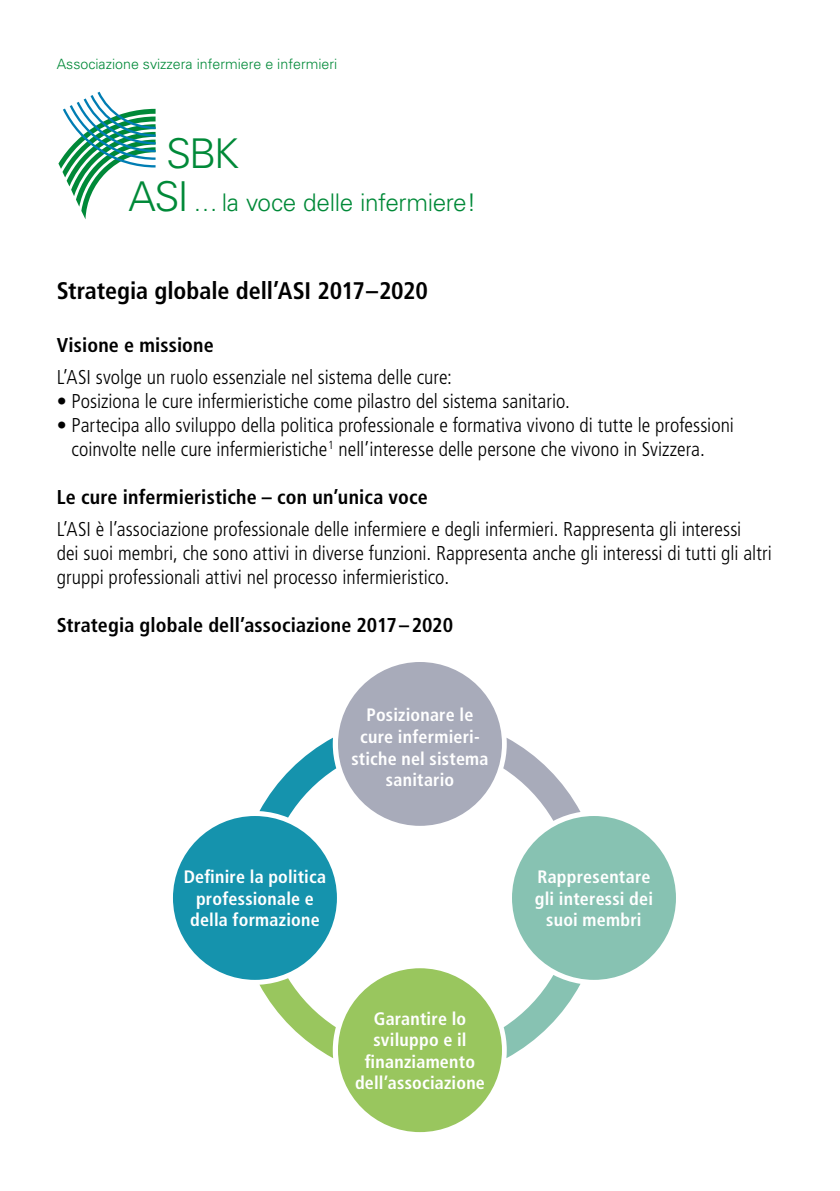
<style>
.page{position:relative;width:840px;height:1191px;background:#fff}
.page>*{position:absolute;margin:0;border:0;box-sizing:border-box;transform-origin:0 0}
.t1{font:300 41px "Univers";letter-spacing:-.05em;color:#008938}
.t2{font:300 24.4px "Univers";letter-spacing:-.015em;color:#008938}
.t3{font:700 condensed 24px "Frutiger LT";letter-spacing:-.005em;color:#000}
.t4{font:300 condensed 20px/24px "Frutiger LT";color:#000}
.t5{font:700 condensed 20px "Frutiger LT";letter-spacing:.01em;color:#000}
.t6{font:700 condensed 18px/21.6px "Frutiger LT";letter-spacing:.01em;color:#fff;text-align:center}
.t7{font:300 14.2px "Univers";color:#008938}
</style>
<div class="page">
<div style="left:333px;top:657px;width:173px;height:174px;background:#a8abba;border-radius:50%"></div>
<div style="left:328px;top:652px;width:183px;height:184px;border:10px solid #fff;border-radius:50%"></div>
<div style="left:506px;top:811px;width:174px;height:174px;background:#87c2b2;border-radius:50%"></div>
<div style="left:501px;top:806px;width:184px;height:184px;border:10px solid #fff;border-radius:50%"></div>
<div style="left:168px;top:811px;width:174px;height:174px;background:#1593ad;border-radius:50%"></div>
<div style="left:163px;top:806px;width:184px;height:184px;border:10px solid #fff;border-radius:50%"></div>
<div style="left:333px;top:963px;width:173px;height:174px;background:#99c65e;border-radius:50%"></div>
<div style="left:328px;top:958px;width:183px;height:184px;border:10px solid #fff;border-radius:50%"></div>
<svg style="left:503px;top:975px;width:77px;height:83px"></svg>
<svg style="left:259px;top:978px;width:76px;height:80px"></svg>
<svg style="left:503px;top:737px;width:77px;height:84px"></svg>
<svg style="left:259px;top:737px;width:77px;height:80px"></svg>
<svg style="left:58px;top:91px;width:98px;height:128px"></svg>
<p class="t7" style="left:57px;top:55px;width:282px">Associazione svizzera infermiere e infermieri</p>
<h1 class="t1" style="left:166px;top:129px;width:74px">SBK</h1>
<p class="t2" style="left:193px;top:188px;width:284px">… la voce delle infermiere!</p>
<h1 class="t1" style="left:128px;top:172px;width:62px">ASI</h1>
<p class="t3" style="left:57px;top:276px;width:372px">Strategia globale dell’ASI 2017–2020</p>
<p class="t5" style="left:57px;top:333px;width:158px">Visione e missione</p>
<p class="t4" style="left:57px;top:365px;width:396px">L’ASI svolge un ruolo essenziale nel sistema delle cure:</p>
<p class="t4" style="left:57px;top:389px;width:514px">• Posiziona le cure infermieristiche come pilastro del sistema sanitario.</p>
<p class="t4" style="left:71px;top:413px;width:663px;text-indent:-15px">• Partecipa allo sviluppo della politica professionale e formativa vivono di tutte le professioni coinvolte nelle cure infermieristiche<sup>1</sup> nell’interesse delle persone che vivono in Svizzera.</p>
<p class="t5" style="left:57px;top:485px;width:372px">Le cure infermieristiche – con un’unica voce</p>
<p class="t4" style="left:57px;top:517px;width:716px">L’ASI è l’associazione professionale delle infermiere e degli infermieri. Rappresenta gli interessi<br>dei suoi membri, che sono attivi in diverse funzioni. Rappresenta anche gli interessi di tutti gli altri gruppi professionali attivi nel processo infermieristico.</p>
<p class="t5" style="left:57px;top:613px;width:397px">Strategia globale dell’associazione 2017–2020</p>
<p class="t6" style="left:351px;top:704px;width:139px">Posizionare le cure infermieri&shy;stiche nel sistema sanitario</p>
<p class="t6" style="left:183px;top:866px;width:144px">Definire la politica professionale e della formazione</p>
<p class="t6" style="left:355px;top:1007px;width:131px">Garantire lo sviluppo e il finanziamento dell’associazione</p>
<p class="t6" style="left:534px;top:866px;width:120px">Rappresentare gli interessi dei suoi membri</p>
</div>
